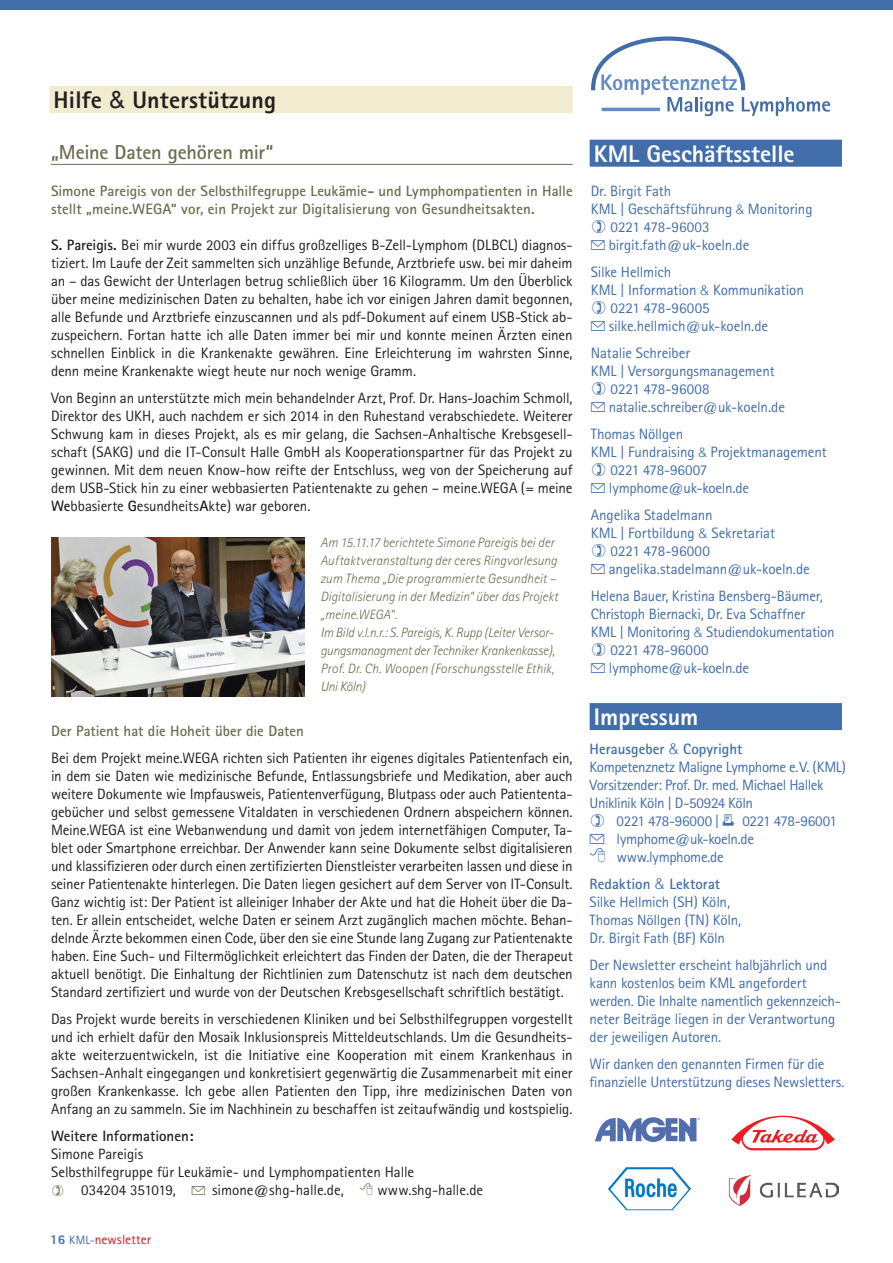
<style>
.page{position:relative;width:893px;height:1263px;background:#fff}
.page>*{position:absolute;margin:0;border:0;box-sizing:border-box;transform-origin:0 0}
.NLML_LINIE_Überschri{font:800 24px "Rotis Sans Serif";color:#fff}
.NLML_LINIE_Überschri-2{font:800 24px "Rotis Sans Serif";letter-spacing:.01em;color:#231f20}
.Überschrift_mit_Unte{font:700 20.25px "Rotis Sans Serif";letter-spacing:-.01em;color:#6e6c50}
.NL_BODY_OHNE_Einzug{font:15px/18px "Rotis Sans Serif";letter-spacing:-.005em;color:#231f20;text-align:justify}
.Termine{font:15px/18px "Rotis Sans Serif";letter-spacing:-.015em;color:#426dab}
.NL_BODY_OHNE_Einzug-2{font:700 15px/18px "Rotis Sans Serif";color:#6e6c50}
.Termine-2{font:700 15px "Rotis Sans Serif";color:#426dab}
.NL_BODY_OHNE_Einzug-3{font:700 15px "Rotis Sans Serif";letter-spacing:-.005em;color:#231f20}
.NLML_Bildunterschrif{font:italic 300 13.5px/18px "Rotis Sans Serif";color:#6e6c50}
.t1{font:13.5px "Rotis Sans Serif";letter-spacing:.005em;color:#d7171f}
.s1{font-family:"Helvetica Neue";font-weight:400}
.s2{font-weight:700}
.s3{font-family:"Mini Pics Digidings";color:#6e6c50}
.s4{font-weight:800;color:#426dab}
.s5{font-size:12px;color:#426dab}
.s6{font-family:"Helvetica Neue";font-weight:300;font-size:13.5px}
.s7{font-family:"Mini Pics Digidings";font-size:16.5px}
.s8{font-family:"Helvetica";font-weight:300;font-size:13.5px}
.s9{font-family:"Helvetica";font-weight:300}
.s10{font-family:"Mini Pics Digidings";font-size:19.5px}
</style>
<div class="page">
<div style="left:0;top:0;width:893px;height:10px;background:#426dab"></div>
<div style="left:49px;top:86px;width:524px;height:27px;background:#f1ebd0"></div>
<div style="left:590px;top:703px;width:252px;height:27px;background:#426dab"></div>
<img style="left:608px;top:1167px;width:83px;height:43px">
<div style="left:590px;top:140px;width:252px;height:27px;background:#426dab"></div>
<svg style="left:595px;top:1117px;width:105px;height:25px"></svg>
<img style="left:729px;top:1176px;width:110px;height:30px">
<svg style="left:731px;top:1115px;width:104px;height:36px"></svg>
<svg style="left:591px;top:36px;width:239px;height:80px"></svg>
<hr style="left:51px;top:164px;width:522px;height:1px;background:#6e6c50">
<img style="left:51px;top:538px;width:254px;height:158px">
<p class="NLML_LINIE_Überschri-2" style="left:54px;top:84px;width:224px">Hilfe <span class="s1">&amp;</span> Unterstützung</p>
<p class="Überschrift_mit_Unte" style="left:51px;top:139px;width:224px">„Meine Daten gehören mir“</p>
<p class="NL_BODY_OHNE_Einzug-2" style="left:51px;top:181px;width:523px">Simone Pareigis von der Selbsthilfegruppe Leukämie- und Lymphompatienten in Halle stellt „meine.WEGA“ vor, ein Projekt zur Digitalisierung von Gesundheitsakten.</p>
<p class="NL_BODY_OHNE_Einzug" style="left:51px;top:235px;width:523px"><span class="s2">S. Pareigis.</span> Bei mir wurde 2003 ein diffus großzelliges B-Zell-Lymphom (DLBCL) diagnos&shy;tiziert. Im Laufe der Zeit sammelten sich unzählige Befunde, Arztbriefe usw. bei mir daheim an – das Gewicht der Unterlagen betrug schließlich über 16 Kilogramm. Um den Überblick über meine medizinischen Daten zu behalten, habe ich vor einigen Jahren damit begonnen, alle Befunde und Arztbriefe einzuscannen und als pdf-Dokument auf einem USB-Stick ab&shy;zuspeichern. Fortan hatte ich alle Daten immer bei mir und konnte meinen Ärzten einen schnellen Einblick in die Krankenakte gewähren. Eine Erleichterung im wahrsten Sinne, denn meine Krankenakte wiegt heute nur noch wenige Gramm.</p>
<p class="NL_BODY_OHNE_Einzug" style="left:51px;top:388px;width:523px">Von Beginn an unterstützte mich mein behandelnder Arzt, Prof. Dr. Hans-Joachim Schmoll, Direktor des UKH, auch nachdem er sich 2014 in den Ruhestand verabschiedete. Weiterer Schwung kam in dieses Projekt, als es mir gelang, die Sachsen-Anhaltische Krebsgesell&shy;schaft (SAKG) und die IT-Consult Halle GmbH als Kooperationspartner für das Projekt zu gewinnen. Mit dem neuen Know-how reifte der Entschluss, weg von der Speicherung auf dem USB-Stick hin zu einer webbasierten Patientenakte zu gehen – meine.WEGA (= meine <span class="s2">We</span>bbasierte <span class="s2">G</span>esundheits<span class="s2">A</span>kte) war geboren.</p>
<p class="NLML_Bildunterschrif" style="left:320px;top:533px;width:239px">Am 15.11.17 berichtete Simone Pareigis bei der Auftaktveranstaltung der ceres Ringvorlesung zum Thema „Die programmierte Gesundheit – Digitalisierung in der Medizin“ über das Projekt „meine.WEGA“.<br>Im Bild v.l.n.r.: S. Pareigis, K. Rupp (Leiter Versor&shy;gungsmanagment der Techniker Krankenkasse), Prof. Dr. Ch. Woopen (Forschungsstelle Ethik, Uni Köln)</p>
<p class="NL_BODY_OHNE_Einzug-2" style="left:51px;top:721px;width:254px">Der Patient hat die Hoheit über die Daten</p>
<p class="NL_BODY_OHNE_Einzug" style="left:51px;top:748px;width:523px">Bei dem Projekt meine.WEGA richten sich Patienten ihr eigenes digitales Patientenfach ein, in dem sie Daten wie medizinische Befunde, Entlassungsbriefe und Medikation, aber auch weitere Dokumente wie Impfausweis, Patientenverfügung, Blutpass oder auch Patiententa&shy;gebücher und selbst gemessene Vitaldaten in verschiedenen Ordnern abspeichern können.<br>Meine.WEGA ist eine Webanwendung und damit von jedem internetfähigen Computer, Ta&shy;blet oder Smartphone erreichbar. Der Anwender kann seine Dokumente selbst digitalisieren und klassifizieren oder durch einen zertifizierten Dienstleister verarbeiten lassen und diese in seiner Patientenakte hinterlegen. Die Daten liegen gesichert auf dem Server von IT-Consult.<br>Ganz wichtig ist: Der Patient ist alleiniger Inhaber der Akte und hat die Hoheit über die Da&shy;ten. Er allein entscheidet, welche Daten er seinem Arzt zugänglich machen möchte. Behan&shy;delnde Ärzte bekommen einen Code, über den sie eine Stunde lang Zugang zur Patientenakte haben. Eine Such- und Filtermöglichkeit erleichtert das Finden der Daten, die der Therapeut aktuell benötigt. Die Einhaltung der Richtlinien zum Datenschutz ist nach dem deutschen Standard zertifiziert und wurde von der Deutschen Krebsgesellschaft schriftlich bestätigt.</p>
<p class="NL_BODY_OHNE_Einzug" style="left:51px;top:1009px;width:523px">Das Projekt wurde bereits in verschiedenen Kliniken und bei Selbsthilfegruppen vorgestellt und ich erhielt dafür den Mosaik Inklusionspreis Mitteldeutschlands. Um die Gesundheits&shy;akte weiterzuentwickeln, ist die Initiative eine Kooperation mit einem Krankenhaus in Sachsen-Anhalt eingegangen und konkretisiert gegenwärtig die Zusammenarbeit mit einer großen Krankenkasse. Ich gebe allen Patienten den Tipp, ihre medizinischen Daten von Anfang an zu sammeln. Sie im Nachhinein zu beschaffen ist zeitaufwändig und kostspielig.</p>
<p class="NL_BODY_OHNE_Einzug-3" style="left:51px;top:1126px;width:144px">Weitere Informationen:</p>
<p class="NL_BODY_OHNE_Einzug" style="left:51px;top:1144px;width:94px">Simone Pareigis</p>
<p class="NL_BODY_OHNE_Einzug" style="left:51px;top:1162px;width:365px">Selbsthilfegruppe für Leukämie- und Lymphompatienten Halle</p>
<p class="NL_BODY_OHNE_Einzug" style="left:81px;top:1180px;width:264px">034204 351019, <span class="s3">i</span> simone@shg-halle.de,</p>
<p class="NL_BODY_OHNE_Einzug" style="left:377px;top:1180px;width:107px">www.shg-halle.de</p>
<p class="t1" style="left:50px;top:1231px;width:102px"><span class="s4">16</span> <span class="s5">KML-</span>newsletter</p>
<p class="NLML_LINIE_Überschri" style="left:594px;top:138px;width:202px">KML Geschäftsstelle</p>
<p class="Termine" style="left:591px;top:181px;width:82px">Dr. Birgit Fath</p>
<p class="Termine" style="left:591px;top:199px;width:223px">KML | Geschäftsführung <span class="s6">&amp;</span> Monitoring</p>
<p class="Termine" style="left:611px;top:217px;width:101px">0221 478-96003</p>
<p class="Termine" style="left:591px;top:235px;width:160px"><span class="s7">i</span> birgit.fath@uk-koeln.de</p>
<p class="Termine" style="left:591px;top:262px;width:82px">Silke Hellmich</p>
<p class="Termine" style="left:591px;top:280px;width:215px">KML | Information <span class="s8">&amp;</span> Kommunikation</p>
<p class="Termine" style="left:611px;top:298px;width:101px">0221 478-96005</p>
<p class="Termine" style="left:591px;top:316px;width:179px"><span class="s7">i</span> silke.hellmich@uk-koeln.de</p>
<p class="Termine" style="left:591px;top:343px;width:101px">Natalie Schreiber</p>
<p class="Termine" style="left:591px;top:361px;width:185px">KML | Versorgungsmanagement</p>
<p class="Termine" style="left:611px;top:379px;width:101px">0221 478-96008</p>
<p class="Termine" style="left:591px;top:397px;width:196px"><span class="s7">i</span> natalie.schreiber@uk-koeln.de</p>
<p class="Termine" style="left:591px;top:424px;width:94px">Thomas Nöllgen</p>
<p class="Termine" style="left:591px;top:442px;width:237px">KML | Fundraising <span class="s6">&amp;</span> Projektmanagement</p>
<p class="Termine" style="left:611px;top:460px;width:98px">0221 478-96007</p>
<p class="Termine" style="left:591px;top:478px;width:160px"><span class="s7">i</span> lymphome@uk-koeln.de</p>
<p class="Termine" style="left:591px;top:505px;width:123px">Angelika Stadelmann</p>
<p class="Termine" style="left:591px;top:523px;width:186px">KML | Fortbildung <span class="s8">&amp;</span> Sekretariat</p>
<p class="Termine" style="left:611px;top:541px;width:101px">0221 478-96000</p>
<p class="Termine" style="left:591px;top:559px;width:221px"><span class="s7">i</span> angelika.stadelmann@uk-koeln.de</p>
<p class="Termine" style="left:591px;top:586px;width:234px">Helena Bauer, Kristina Bensberg-Bäumer,</p>
<p class="Termine" style="left:591px;top:604px;width:216px">Christoph Biernacki, Dr. Eva Schaffner</p>
<p class="Termine" style="left:591px;top:622px;width:246px">KML | Monitoring <span class="s8">&amp;</span> Studiendokumentation</p>
<p class="Termine" style="left:611px;top:640px;width:100px">0221 478-96000</p>
<p class="Termine" style="left:591px;top:658px;width:160px"><span class="s7">i</span> lymphome@uk-koeln.de</p>
<p class="NLML_LINIE_Überschri" style="left:594px;top:701px;width:106px">Impressum</p>
<p class="Termine-2" style="left:590px;top:739px;width:154px">Herausgeber <span class="s9">&amp;</span> Copyright</p>
<p class="Termine" style="left:590px;top:757px;width:258px">Kompetenznetz Maligne Lymphome e.V. (KML)</p>
<p class="Termine" style="left:590px;top:775px;width:235px">Vorsitzender: Prof. Dr. med. Michael Hallek</p>
<p class="Termine" style="left:590px;top:793px;width:165px">Uniklinik Köln | D-50924 Köln</p>
<p class="Termine" style="left:617px;top:811px;width:222px">0221 478-96000 | <span class="s10">•</span> 0221 478-96001</p>
<p class="Termine" style="left:590px;top:829px;width:166px"><span class="s7">i</span> lymphome@uk-koeln.de</p>
<p class="Termine" style="left:617px;top:847px;width:109px">www.lymphome.de</p>
<p class="Termine-2" style="left:590px;top:874px;width:132px">Redaktion <span class="s9">&amp;</span> Lektorat</p>
<p class="Termine" style="left:590px;top:892px;width:153px">Silke Hellmich (SH) Köln,<br>Thomas Nöllgen (TN) Köln,<br>Dr. Birgit Fath (BF) Köln</p>
<p class="Termine" style="left:590px;top:955px;width:239px">Der Newsletter erscheint halbjährlich und</p>
<p class="Termine" style="left:590px;top:973px;width:219px">kann kostenlos beim KML angefordert</p>
<p class="Termine" style="left:590px;top:991px;width:253px">werden. Die Inhalte namentlich gekennzeich&shy;neter Beiträge liegen in der Verantwortung</p>
<p class="Termine" style="left:590px;top:1027px;width:133px">der jeweiligen Autoren.</p>
<p class="Termine" style="left:590px;top:1054px;width:256px">Wir danken den genannten Firmen für die finanzielle Unterstützung dieses Newsletters.</p>
</div>
